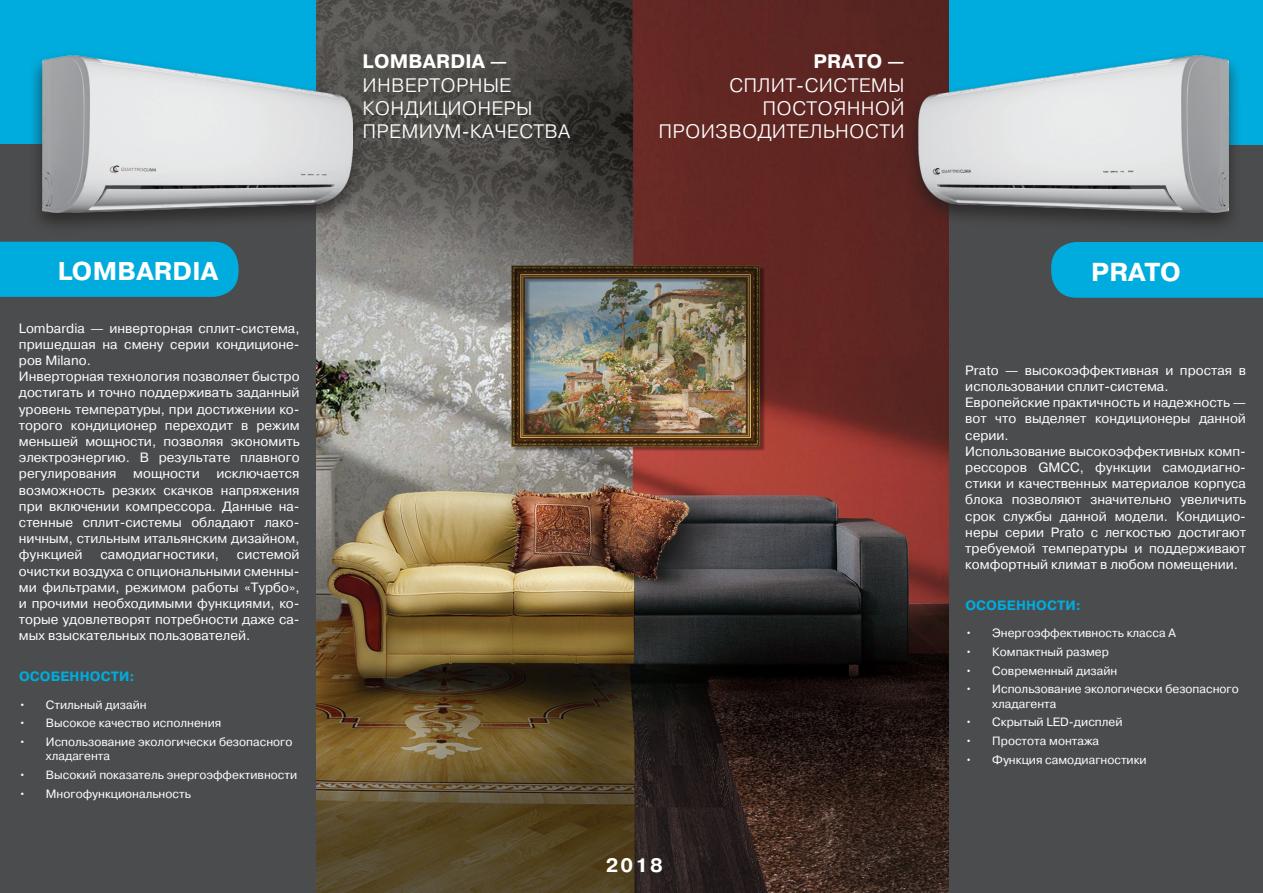
<style>
.page{position:relative;width:1263px;height:893px;background:#fff}
.page>*{position:absolute;margin:0;border:0;box-sizing:border-box;transform-origin:0 0}
.t1{font:700 25.95px "Pragmatica";letter-spacing:-.005em;color:#fff}
.t2{font:700 25.8px "Pragmatica";letter-spacing:.01em;color:#fff}
.t3{font:300 19.5px/23.4px "Pragmatica";letter-spacing:.01em;color:#fff}
.t4{font:700 19.5px "Pragmatica";letter-spacing:.01em;color:#fff}
.t5{font:13.5px/16.2px "Pragmatica";color:#fff;text-align:justify}
.t6{font:700 13.5px "Pragmatica";letter-spacing:.01em;color:#00acdd}
.t7{font:12px/14.4px "Pragmatica";color:#fff}
</style>
<div class="page">
<div style="left:948px;top:145px;width:315px;height:748px;background:#4b4c4d"></div>
<div style="left:0;top:0;width:1263px;height:145px;background:#00acdd"></div>
<div style="left:0;top:145px;width:316px;height:748px;background:#4b4c4d"></div>
<img style="left:316px;top:0;width:633px;height:893px">
<div style="left:904px;top:50px;width:339px;height:185px;background:#231f20;opacity:.75"></div>
<img style="left:918px;top:55px;width:310px;height:158px">
<div style="left:28px;top:50px;width:339px;height:185px;background:#231f20;opacity:.75"></div>
<img style="left:43px;top:55px;width:309px;height:158px">
<div style="left:0;top:242px;width:239px;height:55px;background:#00acdd"></div>
<div style="left:1051px;top:242px;width:212px;height:56px;background:#00acdd"></div>
<p class="t4" style="left:363px;top:49px;width:146px">LOMBARDIA —</p>
<p class="t3" style="left:363px;top:73px;width:209px">ИНВЕРТОРНЫЕ<br>КОНДИЦИОНЕРЫ<br>ПРЕМИУМ-КАЧЕСТВА</p>
<p class="t4" style="left:813px;top:49px;width:93px">PRATO —</p>
<p class="t3" style="left:659px;top:73px;width:247px;text-align:right">СПЛИТ-СИСТЕМЫ<br>ПОСТОЯННОЙ<br>ПРОИЗВОДИТЕЛЬНОСТИ</p>
<p class="t2" style="left:58px;top:254px;width:162px">LOMBARDIA</p>
<p class="t1" style="left:1091px;top:255px;width:91px">PRATO</p>
<p class="t5" style="left:19px;top:320px;width:282px">Lombardia — инверторная сплит-система, пришедшая на смену серии кондиционе&shy;ров Milano.</p>
<p class="t5" style="left:19px;top:369px;width:282px">Инверторная технология позволяет быстро достигать и точно поддерживать заданный уровень температуры, при достижении ко&shy;торого кондиционер переходит в режим меньшей мощности, позволяя экономить электроэнергию. В результате плавного регулирования мощности исключается возможность резких скачков напряжения при включении компрессора. Данные на&shy;стенные сплит-системы обладают лако&shy;ничным, стильным итальянским дизайном, функцией</p>
<p class="t5" style="left:19px;top:547px;width:282px;text-indent:218px">системой очистки воздуха с опциональными сменны&shy;ми фильтрами, режимом работы «Турбо», и прочими необходимыми функциями, ко&shy;торые удовлетворят потребности даже са&shy;мых взыскательных пользователей.</p>
<p class="t6" style="left:19px;top:668px;width:117px">ОСОБЕННОСТИ:</p>
<p class="t7" style="left:19px;top:697px;width:129px">• Стильный дизайн</p>
<p class="t7" style="left:19px;top:716px;width:204px">• Высокое качество исполнения</p>
<p class="t7" style="left:46px;top:735px;width:248px;text-indent:-27px">• Использование экологически безопасного хладагента</p>
<p class="t7" style="left:19px;top:768px;width:280px">• Высокий показатель энергоэффективности</p>
<p class="t7" style="left:19px;top:786px;width:173px">• Многофункциональность</p>
<p class="t5" style="left:101px;top:547px;width:120px">самодиагностики,</p>
<p class="t4" style="left:606px;top:852px;width:59px">2018</p>
<p class="t5" style="left:965px;top:362px;width:282px">Prato — высокоэффективная и простая в использовании сплит-система.</p>
<p class="t5" style="left:965px;top:395px;width:282px">Европейские практичность и надежность — вот что выделяет кондиционеры данной серии.</p>
<p class="t5" style="left:965px;top:443px;width:282px;text-align:left">Использование высокоэффективных комп&shy;рессоров GMCC, функции самодиагно&shy;стики и качественных материалов корпуса блока позволяют значительно увеличить срок службы данной модели. Кондицио&shy;неры серии Prato с легкостью достигают требуемой температуры и поддерживают комфортный климат в любом помещении.</p>
<p class="t6" style="left:965px;top:597px;width:117px">ОСОБЕННОСТИ:</p>
<p class="t7" style="left:965px;top:626px;width:212px">• Энергоэффективность класса А</p>
<p class="t7" style="left:965px;top:645px;width:145px">• Компактный размер</p>
<p class="t7" style="left:965px;top:663px;width:154px">• Современный дизайн</p>
<p class="t7" style="left:992px;top:682px;width:248px;text-indent:-27px">• Использование экологически безопасного хладагента</p>
<p class="t7" style="left:965px;top:715px;width:159px">• Скрытый LED-дисплей</p>
<p class="t7" style="left:965px;top:734px;width:135px">• Простота монтажа</p>
<p class="t7" style="left:965px;top:752px;width:183px">• Функция самодиагностики</p>
</div>
